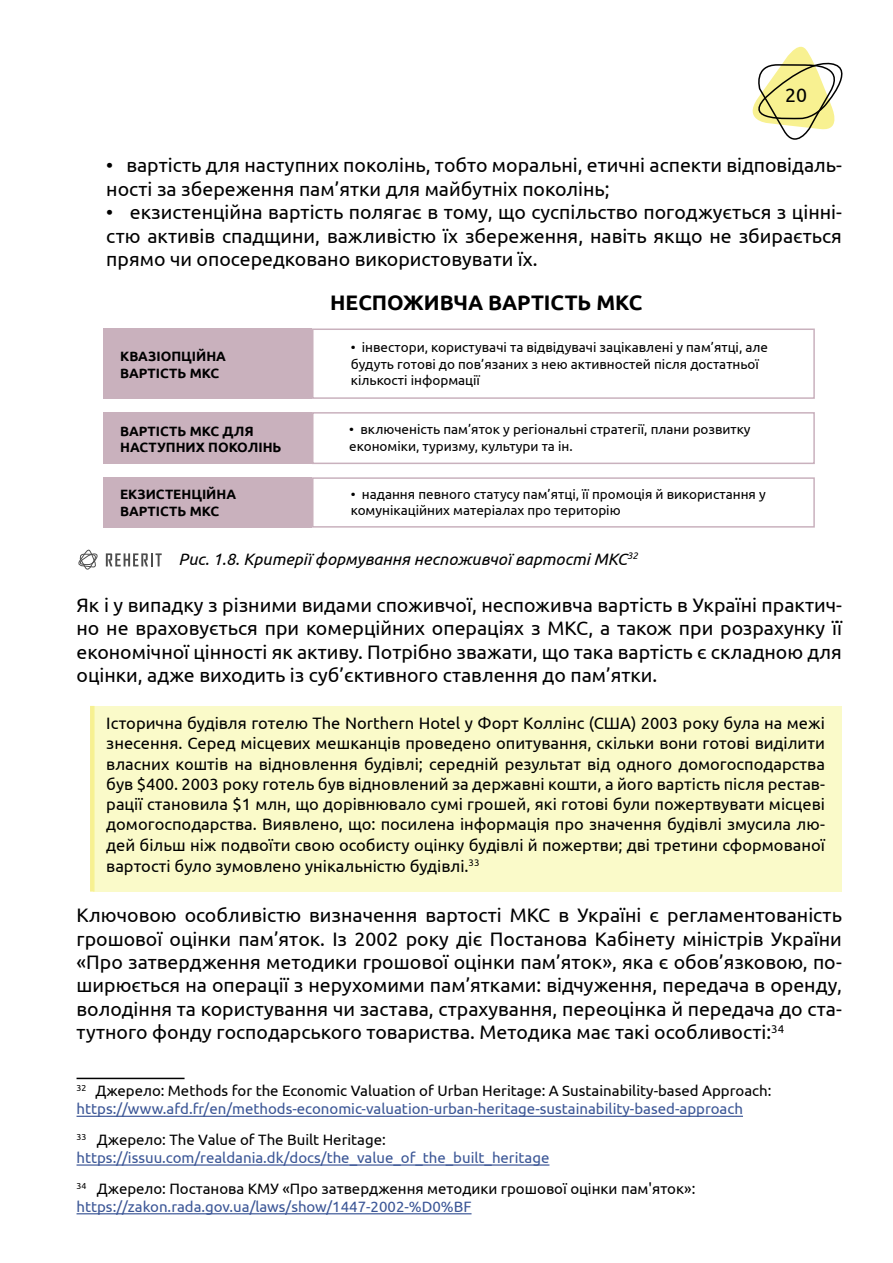
<style>
.page{position:relative;width:893px;height:1263px;background:#fff}
.page>*{position:absolute;margin:0;border:0;box-sizing:border-box;transform-origin:0 0}
.t1{font:700 21px "Ubuntu";color:#000}
.t2{font:19.5px/23.4px "Ubuntu";color:#000;text-align:justify}
.t3{font:16.5px/20.4px "Ubuntu";color:#000;text-align:justify}
.t4{font:italic 16.5px "Ubuntu";color:#000}
.t5{font:15px/18px "Ubuntu";color:#3b5696}
.t6{font:15px/18px "Ubuntu";color:#000}
.t7{font:13.5px/16.5px "Ubuntu";color:#000}
.t8{font:700 13.5px/16.5px "Ubuntu";color:#000}
.s1{color:#000}
.s2{color:#3b5696}
</style>
<div class="page">
<svg style="left:752px;top:46px;width:91px;height:94px"></svg>
<div style="left:90px;top:706px;width:5px;height:185px;background:#f7f091"></div>
<div style="left:93px;top:706px;width:749px;height:185px;background:#fafac9"></div>
<hr style="left:77px;top:1078px;width:108px;height:1px;background:#000">
<hr style="left:77px;top:1116px;width:666px;height:1px;background:#3b5696">
<hr style="left:77px;top:1164px;width:472px;height:1px;background:#3b5696">
<hr style="left:77px;top:1213px;width:395px;height:1px;background:#3b5696">
<svg style="left:78px;top:549px;width:20px;height:21px"></svg>
<svg style="left:106px;top:553px;width:56px;height:13px"></svg>
<div style="left:104px;top:328px;width:208px;height:71px;background:#c9b1bd"></div>
<div style="left:312px;top:328px;width:503px;height:71px;border:2px solid #c9b1bd"></div>
<div style="left:312px;top:412px;width:503px;height:52px;border:2px solid #c9b1bd"></div>
<div style="left:312px;top:477px;width:503px;height:51px;border:2px solid #c9b1bd"></div>
<div style="left:104px;top:412px;width:208px;height:52px;background:#c9b1bd"></div>
<div style="left:104px;top:477px;width:208px;height:51px;background:#c9b1bd"></div>
<p class="t2" style="left:785px;top:83px;width:23px">20</p>
<p class="t2" style="left:106px;top:153px;width:737px">• вартість для наступних поколінь, тобто моральні, етичні аспекти відповідаль&shy;ності за збереження пам’ятки для майбутніх поколінь;</p>
<p class="t2" style="left:106px;top:200px;width:737px">• екзистенційна вартість полягає в тому, що суспільство погоджується з цінні&shy;стю активів спадщини, важливістю їх збереження, навіть якщо не збирається прямо чи опосередковано використовувати їх.</p>
<p class="t1" style="left:330px;top:290px;width:314px">НЕСПОЖИВЧА ВАРТІСТЬ МКС</p>
<p class="t8" style="left:120px;top:348px;width:107px">КВАЗІОПЦІЙНА<br>ВАРТІСТЬ МКС</p>
<p class="t7" style="left:351px;top:339px;width:419px">• інвестори, користувачі та відвідувачі зацікавлені у пам’ятці, але будуть готові до пов’язаних з нею активностей після достатньої кількості інформації</p>
<p class="t7" style="left:349px;top:421px;width:403px">• включеність пам’яток у регіональні стратегії, плани розвитку економіки, туризму, культури та ін.</p>
<p class="t7" style="left:351px;top:485px;width:416px">• надання певного статусу пам’ятці, її промоція й використання у комунікаційних матеріалах про територію</p>
<p class="t8" style="left:120px;top:422px;width:163px">ВАРТІСТЬ МКС ДЛЯ<br>НАСТУПНИХ ПОКОЛІНЬ</p>
<p class="t8" style="left:120px;top:486px;width:118px">ЕКЗИСТЕНЦІЙНА<br>ВАРТІСТЬ МКС</p>
<p class="t4" style="left:179px;top:549px;width:461px">Рис. 1.8. Критерії формування неспоживчої вартості МКС<sup>32</sup></p>
<p class="t2" style="left:77px;top:592px;width:767px">Як і у випадку з різними видами споживчої, неспоживча вартість в Україні практич&shy;но не враховується при комерційних операціях з МКС, а також при розрахунку її економічної цінності як активу. Потрібно зважати, що така вартість є складною для оцінки, адже виходить із суб’єктивного ставлення до пам’ятки.</p>
<p class="t3" style="left:106px;top:713px;width:720px">Історична будівля готелю The Northern Hotel у Форт Коллінс (США) 2003 року була на межі знесення. Серед місцевих мешканців проведено опитування, скільки вони готові виділити власних коштів на відновлення будівлі; середній результат від одного домогосподарства був $400. 2003 року готель був відновлений за державні кошти, а його вартість після рестав&shy;рації становила $1 млн, що дорівнювало сумі грошей, які готові були пожертвувати місцеві домогосподарства. Виявлено, що: посилена інформація про значення будівлі змусила лю&shy;дей більш ніж подвоїти свою особисту оцінку будівлі й пожертви; дві третини сформованої вартості було зумовлено унікальністю будівлі.<sup>33</sup></p>
<p class="t2" style="left:77px;top:903px;width:767px">Ключовою особливістю визначення вартості МКС в Україні є регламентованість грошової оцінки пам’яток. Із 2002 року діє Постанова Кабінету міністрів України «Про затвердження методики грошової оцінки пам’яток», яка є обов’язковою, по&shy;ширюється на операції з нерухомими пам’ятками: відчуження, передача в оренду, володіння та користування чи застава, страхування, переоцінка й передача до ста&shy;тутного фонду господарського товариства. Методика має такі особливості:<sup>34</sup></p>
<p class="t5" style="left:77px;top:1082px;width:696px"><sup>32</sup> <span class="s1">Джерело: Methods for the Economic Valuation of Urban Heritage: A Sustainability-based Approach: </span>https://www.afd.fr/en/methods-economic-valuation-urban-heritage-sustainability-based-approach</p>
<p class="t5" style="left:77px;top:1130px;width:474px"><sup>33</sup> <span class="s1">Джерело: The Value of The Built Heritage: </span>https://issuu.com/realdania.dk/docs/the_value_of_the_built_heritage</p>
<p class="t6" style="left:77px;top:1179px;width:620px"><sup>34</sup> Джерело: Постанова КМУ «Про затвердження методики грошової оцінки пам'яток»: <span class="s2">https://zakon.rada.gov.ua/laws/show/1447-2002-%D0%BF</span></p>
</div>
